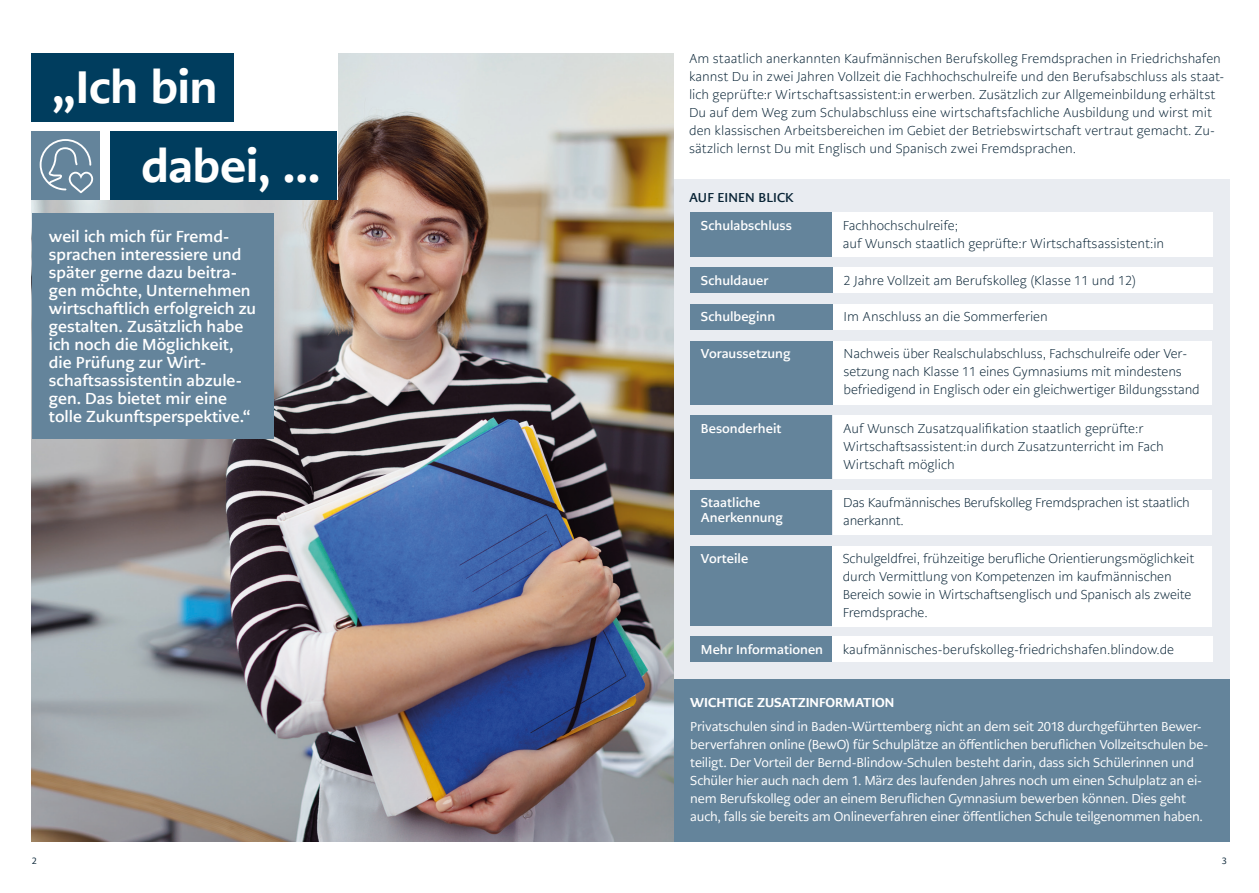
<style>
.page{position:relative;width:1259px;height:893px;background:#fff}
.page>*{position:absolute;margin:0;border:0;box-sizing:border-box;transform-origin:0 0}
.t1{font:800 45px/79.5px "PMN Caecilia Sans Head";letter-spacing:.01em;color:#fff}
.t2{font:700 15.75px/18px "PMN Caecilia Sans Text";color:#fff}
.t3{font:300 12.75px/18px "PMN Caecilia Sans Text";letter-spacing:-.005em;color:#092436}
.t4{font:12.75px/18px "PMN Caecilia Sans Text";letter-spacing:-.015em;color:#fff}
.t5{font:700 12.75px/15.3px "PMN Caecilia Sans Text";color:#fff}
.t6{font:800 12.75px "PMN Caecilia Sans Text";color:#fff}
.t7{font:700 12.75px "PMN Caecilia Sans Text";letter-spacing:.01em;color:#092436}
.t8{font:9px "PMN Caecilia Sans Text";color:#092436}
</style>
<div class="page">
<img style="left:32px;top:53px;width:642px;height:789px">
<div style="left:0;top:0;width:337px;height:200px;background:#fff"></div>
<div style="left:32px;top:214px;width:242px;height:225px;background:#64849b"></div>
<div style="left:32px;top:132px;width:68px;height:68px;background:#64849b"></div>
<svg style="left:40px;top:139px;width:53px;height:54px"></svg>
<div style="left:32px;top:53px;width:202px;height:68px;background:#003d5e"></div>
<div style="left:111px;top:132px;width:226px;height:68px;background:#003d5e"></div>
<div style="left:674px;top:179px;width:555px;height:519px;background:#e9ecf1"></div>
<div style="left:690px;top:212px;width:142px;height:45px;background:#64849b"></div>
<div style="left:690px;top:637px;width:142px;height:25px;background:#64849b"></div>
<div style="left:690px;top:268px;width:142px;height:25px;background:#64849b"></div>
<div style="left:690px;top:304px;width:142px;height:25px;background:#64849b"></div>
<div style="left:690px;top:490px;width:142px;height:44px;background:#64849b"></div>
<div style="left:690px;top:546px;width:142px;height:80px;background:#64849b"></div>
<div style="left:690px;top:341px;width:142px;height:64px;background:#64849b"></div>
<div style="left:690px;top:415px;width:142px;height:64px;background:#64849b"></div>
<div style="left:832px;top:212px;width:380px;height:45px;background:#fff"></div>
<div style="left:832px;top:637px;width:380px;height:25px;background:#fff"></div>
<div style="left:833px;top:268px;width:379px;height:25px;background:#fff"></div>
<div style="left:833px;top:304px;width:379px;height:25px;background:#fff"></div>
<div style="left:832px;top:490px;width:379px;height:44px;background:#fff"></div>
<div style="left:832px;top:546px;width:379px;height:81px;background:#fff"></div>
<div style="left:833px;top:341px;width:378px;height:64px;background:#fff"></div>
<div style="left:832px;top:415px;width:379px;height:64px;background:#fff"></div>
<div style="left:674px;top:679px;width:555px;height:163px;background:#64849b"></div>
<h1 class="t1" style="left:141px;top:47px;width:180px;text-indent:-89px">„Ich bin dabei, ...</h1>
<p class="t2" style="left:49px;top:227px;width:209px">weil ich mich für Fremd&shy;sprachen interessiere und später gerne dazu beitra&shy;gen möchte, Unternehmen wirtschaftlich erfolgreich zu gestalten. Zusätzlich habe ich noch die Möglichkeit, die Prüfung zur Wirt&shy;schaftsassistentin abzule&shy;gen. Das bietet mir eine tolle Zukunftsperspektive.“</p>
<p class="t3" style="left:689px;top:49px;width:537px">Am staatlich anerkannten Kaufmännischen Berufskolleg Fremdsprachen in Friedrichshafen kannst Du in zwei Jahren Vollzeit die Fachhochschulreife und den Berufsabschluss als staat&shy;lich geprüfte:r Wirtschaftsassistent:in erwerben. Zusätzlich zur Allgemeinbildung erhältst Du auf dem Weg zum Schulabschluss eine wirtschaftsfachliche Ausbildung und wirst mit den klassischen Arbeitsbereichen im Gebiet der Betriebswirtschaft vertraut gemacht. Zu&shy;sätzlich lernst Du mit Englisch und Spanisch zwei Fremdsprachen.</p>
<p class="t7" style="left:689px;top:189px;width:106px">AUF EINEN BLICK</p>
<p class="t5" style="left:701px;top:218px;width:93px">Schulabschluss</p>
<p class="t5" style="left:701px;top:273px;width:69px">Schuldauer</p>
<p class="t5" style="left:701px;top:309px;width:76px">Schulbeginn</p>
<p class="t5" style="left:701px;top:346px;width:91px">Voraussetzung</p>
<p class="t5" style="left:701px;top:421px;width:82px">Besonderheit</p>
<p class="t5" style="left:701px;top:495px;width:83px">Staatliche<br>Anerkennung</p>
<p class="t5" style="left:701px;top:551px;width:49px">Vorteile</p>
<p class="t5" style="left:701px;top:642px;width:124px">Mehr Informationen</p>
<p class="t3" style="left:842px;top:216px;width:323px">Fachhochschulreife;<br>auf Wunsch staatlich geprüfte:r Wirtschaftsassistent:in</p>
<p class="t3" style="left:843px;top:272px;width:294px">2 Jahre Vollzeit am Berufskolleg (Klasse 11 und 12)</p>
<p class="t3" style="left:843px;top:308px;width:206px">Im Anschluss an die Sommerferien</p>
<p class="t3" style="left:843px;top:345px;width:358px">Nachweis über Realschulabschluss, Fachschulreife oder Ver&shy;setzung nach Klasse 11 eines Gymnasiums mit mindestens befriedigend in Englisch oder ein gleichwertiger Bildungsstand</p>
<p class="t3" style="left:843px;top:419px;width:322px">Auf Wunsch Zusatzqualifikation staatlich geprüfte:r<br>Wirtschaftsassistent:in durch Zusatzunterricht im Fach<br>Wirtschaft möglich</p>
<p class="t3" style="left:843px;top:494px;width:348px">Das Kaufmännisches Berufskolleg Fremdsprachen ist staatlich anerkannt.</p>
<p class="t3" style="left:842px;top:550px;width:353px">Schulgeldfrei, frühzeitige berufliche Orientierungsmöglichkeit durch Vermittlung von Kompetenzen im kaufmännischen Bereich sowie in Wirtschaftsenglisch und Spanisch als zweite Fremdsprache.</p>
<p class="t3" style="left:842px;top:641px;width:333px">kaufmännisches-berufskolleg-friedrichshafen.blindow.de</p>
<p class="t6" style="left:690px;top:694px;width:206px">WICHTIGE ZUSATZINFORMATION</p>
<p class="t4" style="left:690px;top:717px;width:519px">Privatschulen sind in Baden-Württemberg nicht an dem seit 2018 durchgeführten Bewer&shy;berverfahren online (BewO) für Schulplätze an öffentlichen beruflichen Vollzeitschulen be&shy;teiligt. Der Vorteil der Bernd-Blindow-Schulen besteht darin, dass sich Schülerinnen und Schüler hier auch nach dem 1. März des laufenden Jahres noch um einen Schulplatz an ei&shy;nem Berufskolleg oder an einem Beruflichen Gymnasium bewerben können. Dies geht auch, falls sie bereits am Onlineverfahren einer öffentlichen Schule teilgenommen haben.</p>
<p class="t8" style="left:32px;top:855px;width:7px">2</p>
<p class="t8" style="left:1222px;top:855px;width:7px">3</p>
</div>
